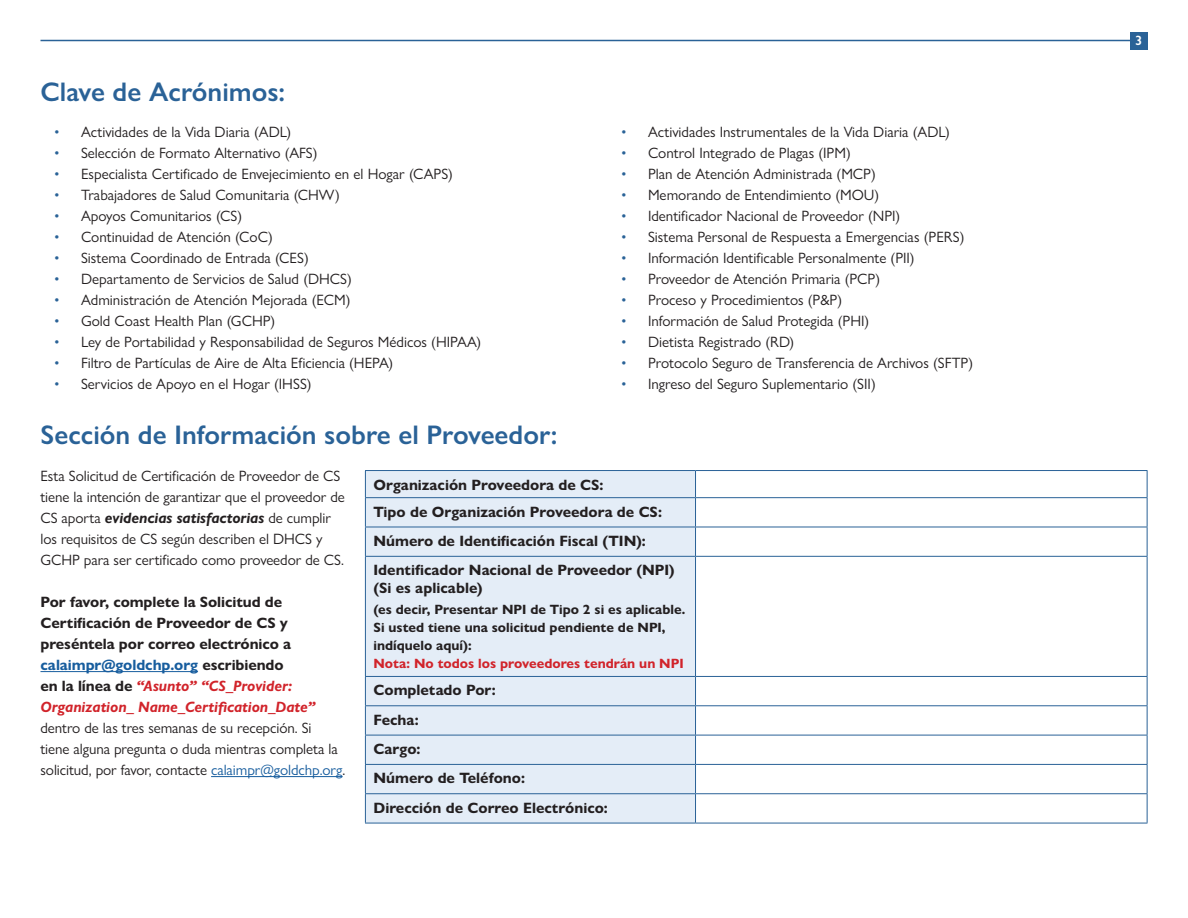
<style>
.page{position:relative;width:1188px;height:918px;background:#fff}
.page>*{position:absolute;margin:0;border:0;box-sizing:border-box;transform-origin:0 0}
.t1{font:600 27px "Gill Sans Nova";color:#2a6297}
.t2{font:15px/21px "Gill Sans Nova";color:#231f20}
.t3{font:700 15px/21px "Gill Sans Nova";color:#231f20}
.t4{font:700 13.5px/18px "Gill Sans Nova";color:#231f20}
.t5{font:700 13.5px "Gill Sans Nova";color:#d1232a}
.t6{font:600 13.5px "Gill Sans Nova";color:#fff}
.s1{color:#2a6297}
.s2{font-weight:700;font-style:italic}
.s3{color:#175d9e}
.s4{font-style:italic;color:#d1232a}
</style>
<div class="page">
<hr style="left:40px;top:40px;width:1108px;height:1px;background:#2a6297">
<div style="left:1130px;top:32px;width:18px;height:17px;background:#2a6297"></div>
<hr style="left:40px;top:671px;width:158px;height:1px;background:#175d9e">
<hr style="left:211px;top:776px;width:132px;height:1px;background:#175d9e">
<div style="left:366px;top:471px;width:329px;height:352px;background:#e4edf7"></div>
<svg style="left:365px;top:471px;width:1px;height:85px"></svg>
<hr style="left:365px;top:557px;width:1px;height:119px;background:#2a6297">
<svg style="left:365px;top:677px;width:1px;height:146px"></svg>
<hr style="left:365px;top:470px;width:331px;height:1px;background:#2a6297">
<hr style="left:696px;top:470px;width:452px;height:1px;background:#2a6297">
<svg style="left:695px;top:471px;width:1px;height:85px"></svg>
<svg style="left:1147px;top:471px;width:1px;height:85px"></svg>
<hr style="left:695px;top:557px;width:1px;height:119px;background:#2a6297">
<hr style="left:1147px;top:557px;width:1px;height:119px;background:#2a6297">
<svg style="left:695px;top:677px;width:1px;height:146px"></svg>
<svg style="left:1147px;top:677px;width:1px;height:146px"></svg>
<hr style="left:365px;top:497px;width:331px;height:1px;background:#2a6297">
<hr style="left:696px;top:497px;width:452px;height:1px;background:#2a6297">
<hr style="left:365px;top:527px;width:331px;height:1px;background:#2a6297">
<hr style="left:696px;top:527px;width:452px;height:1px;background:#2a6297">
<hr style="left:365px;top:556px;width:331px;height:1px;background:#2a6297">
<hr style="left:696px;top:556px;width:452px;height:1px;background:#2a6297">
<hr style="left:365px;top:676px;width:331px;height:1px;background:#2a6297">
<hr style="left:696px;top:676px;width:452px;height:1px;background:#2a6297">
<hr style="left:365px;top:705px;width:331px;height:1px;background:#2a6297">
<hr style="left:696px;top:705px;width:452px;height:1px;background:#2a6297">
<hr style="left:365px;top:735px;width:331px;height:1px;background:#2a6297">
<hr style="left:696px;top:735px;width:452px;height:1px;background:#2a6297">
<hr style="left:365px;top:764px;width:331px;height:1px;background:#2a6297">
<hr style="left:696px;top:764px;width:452px;height:1px;background:#2a6297">
<hr style="left:365px;top:793px;width:331px;height:1px;background:#2a6297">
<hr style="left:696px;top:793px;width:452px;height:1px;background:#2a6297">
<hr style="left:365px;top:823px;width:331px;height:1px;background:#2a6297">
<hr style="left:696px;top:823px;width:452px;height:1px;background:#2a6297">
<h1 class="t1" style="left:40px;top:75px;width:246px">Clave de Acrónimos:</h1>
<p class="t2" style="left:54px;top:122px;width:239px"><span class="s1">•</span> Actividades de la Vida Diaria (ADL)</p>
<p class="t2" style="left:54px;top:143px;width:265px"><span class="s1">•</span> Selección de Formato Alternativo (AFS)</p>
<p class="t2" style="left:54px;top:164px;width:401px"><span class="s1">•</span> Especialista Certificado de Envejecimiento en el Hogar (CAPS)</p>
<p class="t2" style="left:54px;top:185px;width:287px"><span class="s1">•</span> Trabajadores de Salud Comunitaria (CHW)</p>
<p class="t2" style="left:54px;top:206px;width:190px"><span class="s1">•</span> Apoyos Comunitarios (CS)</p>
<p class="t2" style="left:54px;top:227px;width:220px"><span class="s1">•</span> Continuidad de Atención (CoC)</p>
<p class="t2" style="left:54px;top:248px;width:256px"><span class="s1">•</span> Sistema Coordinado de Entrada (CES)</p>
<p class="t2" style="left:54px;top:269px;width:299px"><span class="s1">•</span> Departamento de Servicios de Salud (DHCS)</p>
<p class="t2" style="left:54px;top:290px;width:298px"><span class="s1">•</span> Administración de Atención Mejorada (ECM)</p>
<p class="t2" style="left:54px;top:311px;width:223px"><span class="s1">•</span> Gold Coast Health Plan (GCHP)</p>
<p class="t2" style="left:54px;top:332px;width:429px"><span class="s1">•</span> Ley de Portabilidad y Responsabilidad de Seguros Médicos (HIPAA)</p>
<p class="t2" style="left:54px;top:353px;width:341px"><span class="s1">•</span> Filtro de Partículas de Aire de Alta Eficiencia (HEPA)</p>
<p class="t2" style="left:54px;top:374px;width:259px"><span class="s1">•</span> Servicios de Apoyo en el Hogar (IHSS)</p>
<h1 class="t1" style="left:40px;top:418px;width:519px">Sección de Información sobre el Proveedor:</h1>
<p class="t2" style="left:621px;top:122px;width:330px"><span class="s1">•</span> Actividades Instrumentales de la Vida Diaria (ADL)</p>
<p class="t2" style="left:621px;top:143px;width:231px"><span class="s1">•</span> Control Integrado de Plagas (IPM)</p>
<p class="t2" style="left:621px;top:164px;width:256px"><span class="s1">•</span> Plan de Atención Administrada (MCP)</p>
<p class="t2" style="left:621px;top:185px;width:260px"><span class="s1">•</span> Memorando de Entendimiento (MOU)</p>
<p class="t2" style="left:621px;top:206px;width:281px"><span class="s1">•</span> Identificador Nacional de Proveedor (NPI)</p>
<p class="t2" style="left:621px;top:227px;width:345px"><span class="s1">•</span> Sistema Personal de Respuesta a Emergencias (PERS)</p>
<p class="t2" style="left:621px;top:248px;width:295px"><span class="s1">•</span> Información Identificable Personalmente (PII)</p>
<p class="t2" style="left:621px;top:269px;width:261px"><span class="s1">•</span> Proveedor de Atención Primaria (PCP)</p>
<p class="t2" style="left:621px;top:290px;width:223px"><span class="s1">•</span> Proceso y Procedimientos (P&amp;P)</p>
<p class="t2" style="left:621px;top:311px;width:250px"><span class="s1">•</span> Información de Salud Protegida (PHI)</p>
<p class="t2" style="left:621px;top:332px;width:175px"><span class="s1">•</span> Dietista Registrado (RD)</p>
<p class="t2" style="left:621px;top:353px;width:354px"><span class="s1">•</span> Protocolo Seguro de Transferencia de Archivos (SFTP)</p>
<p class="t2" style="left:621px;top:374px;width:256px"><span class="s1">•</span> Ingreso del Seguro Suplementario (SII)</p>
<p class="t2" style="left:40px;top:465px;width:306px">Esta Solicitud de Certificación de Proveedor de CS tiene la intención de garantizar que el proveedor de CS aporta <span class="s2">evidencias satisfactorias</span> de cumplir los requisitos de CS según describen el DHCS y GCHP para ser certificado como proveedor de CS.</p>
<p class="t3" style="left:40px;top:591px;width:277px">Por favor, complete la Solicitud de Certificación de Proveedor de CS y preséntela por correo electrónico a <span class="s3">calaimpr@goldchp.org</span> escribiendo<br>en la línea de <span class="s4">“Asunto” “CS_Provider:<br>Organization_ Name_Certification_Date”</span></p>
<p class="t2" style="left:40px;top:717px;width:306px">dentro de las tres semanas de su recepción. Si<br>tiene alguna pregunta o duda mientras completa la solicitud, por favor, contacte <span class="s3">calaimpr@goldchp.org</span>.</p>
<p class="t3" style="left:374px;top:471px;width:290px;line-height:27.2px">Organización Proveedora de CS:<br>Tipo de Organización Proveedora de CS:</p>
<p class="t3" style="left:374px;top:526px;width:303px;line-height:29.4px">Número de Identificación Fiscal (TIN):<br>Identificador Nacional de Proveedor (NPI)</p>
<p class="t3" style="left:374px;top:578px;width:111px">(Si es aplicable)</p>
<p class="t4" style="left:374px;top:601px;width:313px">(es decir, Presentar NPI de Tipo 2 si es aplicable.<br>Si usted tiene una solicitud pendiente de NPI, indíquelo aquí):</p>
<p class="t5" style="left:374px;top:655px;width:312px">Nota: No todos los proveedores tendrán un NPI</p>
<p class="t3" style="left:374px;top:676px;width:236px;line-height:29.4px">Completado Por:<br>Fecha:<br>Cargo:<br>Número de Teléfono:<br>Dirección de Correo Electrónico:</p>
<p class="t6" style="left:1135px;top:32px;width:9px">3</p>
</div>
